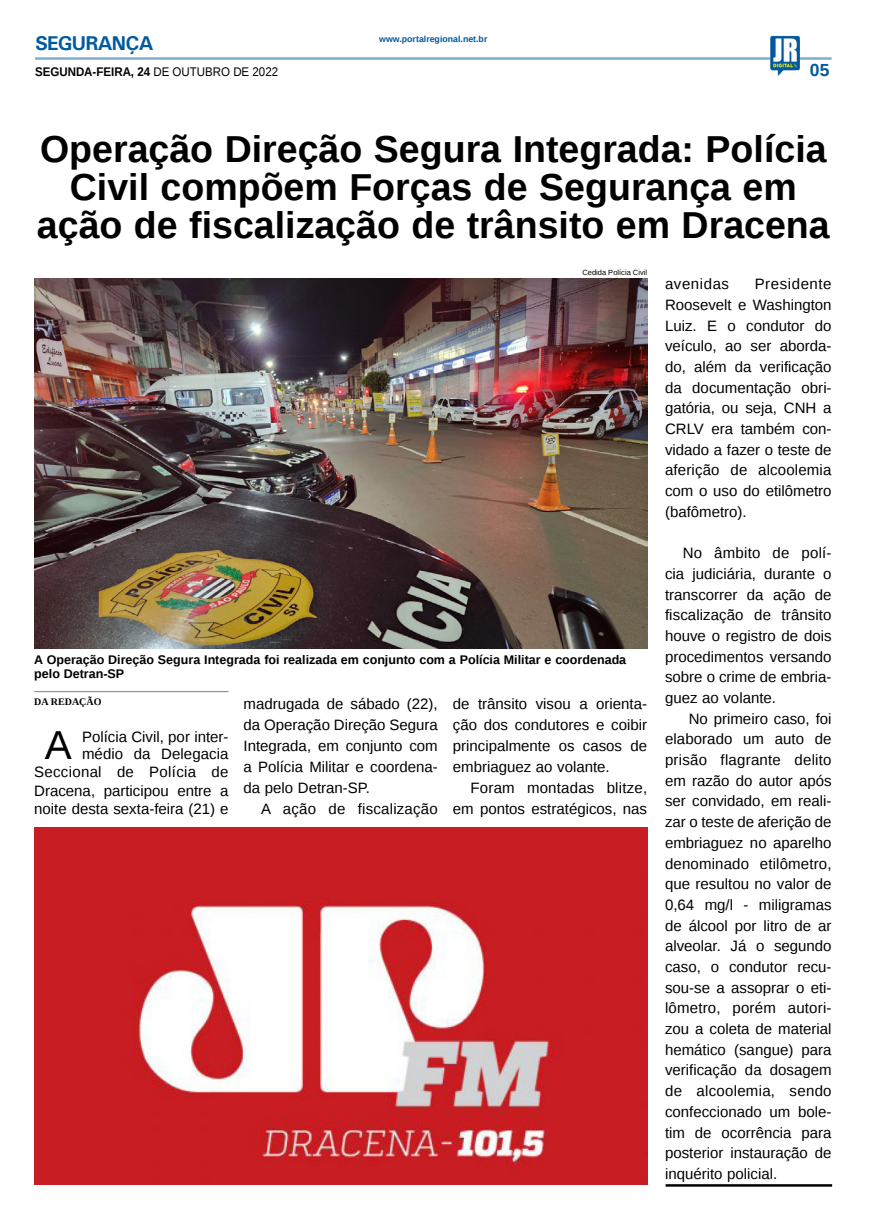
<style>
.page{position:relative;width:869px;height:1223px;background:#fff}
.page>*{position:absolute;margin:0;border:0;box-sizing:border-box;transform-origin:0 0}
.MATÉRIA{font:40.38px "Liberation Sans";color:#000}
.TÍTULO{font:700 37.5px/37.5px "Liberation Sans";color:#000;text-align:center}
.TITULO_PG{font:700 20px "Univers";letter-spacing:-.04em;color:#005a9e}
.TÍTULO-2{font:700 17.5px "Liberation Sans";color:#005a9e}
.MATÉRIA-2{font:15px/20.6px "Liberation Sans";color:#000;text-align:justify}
.MATÉRIA-3{font:15px "Liberation Sans";letter-spacing:.04em;color:#000}
.LEGENDA{font:700 12.5px/13.8px "Liberation Sans";color:#000}
.DATA_PG{font:700 12.5px "Liberation Sans";color:#000;scale:.92 1}
.CRÉDITO_NOME{font:700 10px "Liberation Serif";color:#000}
.DATA_PG-2{font:700 8.75px "Liberation Sans";color:#005a9e}
.CRÉDITO_FOTO{font:7.5px "Liberation Sans";color:#000}
.s1{font-weight:400}
</style>
<div class="page">
<hr style="left:35px;top:57px;width:796px;height:3px;background:#005a9e">
<img style="left:769px;top:36px;width:30px;height:40px">
<img style="left:34px;top:827px;width:612px;height:357px">
<hr style="left:665px;top:1184px;width:166px;height:2px;background:#000">
<img style="left:34px;top:278px;width:612px;height:370px">
<hr style="left:34px;top:691px;width:194px;height:1px;background:#939598">
<p class="TITULO_PG" style="left:35px;top:31px;width:120px">SEGURANÇA</p>
<p class="DATA_PG" style="left:35px;top:63px;width:265px">SEGUNDA-FEIRA, 24 <span class="s1">DE OUTUBRO DE 2022</span></p>
<p class="DATA_PG-2" style="left:379px;top:33px;width:110px">www.portalregional.net.br</p>
<p class="TÍTULO-2" style="left:809px;top:58px;width:21px">05</p>
<p class="TÍTULO" style="left:37px;top:130px;width:794px">Operação Direção Segura Integrada: Polícia<br>Civil compõem Forças de Segurança em ação de fiscalização de trânsito em Dracena</p>
<p class="CRÉDITO_FOTO" style="left:582px;top:268px;width:66px">Cedida Polícia Civil</p>
<p class="LEGENDA" style="left:34px;top:652px;width:593px">A Operação Direção Segura Integrada foi realizada em conjunto com a Polícia Militar e coordenada pelo Detran-SP</p>
<p class="CRÉDITO_NOME" style="left:34px;top:695px;width:69px">DA REDAÇÃO</p>
<p class="MATÉRIA" style="left:45px;top:722px;width:28px">A</p>
<p class="MATÉRIA-2" style="left:34px;top:728px;width:196px;line-height:18px;text-align:right">Polícia Civil, por inter-<br>médio da Delegacia<br>Seccional de Polícia de<br>Dracena, participou entre a noite desta sexta-feira (21) e</p>
<p class="MATÉRIA-2" style="left:243px;top:694px;width:196px">madrugada de sábado (22), da Operação Direção Segura Integrada, em conjunto com a Polícia Militar e coordena&shy;da pelo Detran-SP.</p>
<p class="MATÉRIA-2" style="left:261px;top:799px;width:178px">A ação de fiscalização</p>
<p class="MATÉRIA-2" style="left:452px;top:694px;width:196px">de trânsito visou a orienta&shy;ção dos condutores e coibir principalmente os casos de embriaguez ao volante.</p>
<p class="MATÉRIA-2" style="left:452px;top:778px;width:196px;text-align:right">Foram montadas blitze, em pontos estratégicos, nas</p>
<p class="MATÉRIA-2" style="left:664px;top:274px;width:168px;text-indent:90px">Presidente Roosevelt e Washington Luiz. E o condutor do veículo, ao ser aborda&shy;do, além da verificação da documentação obri&shy;gatória, ou seja, CNH a CRLV era também con&shy;vidado a fazer o teste de aferição de alcoolemia com o uso do etilômetro (bafômetro).</p>
<p class="MATÉRIA-2" style="left:664px;top:543px;width:168px;text-indent:18px">No âmbito de polí&shy;cia judiciária, durante o transcorrer da ação de fiscalização de trânsito houve o registro de dois procedimentos versando sobre o crime de embria&shy;guez ao volante.</p>
<p class="MATÉRIA-2" style="left:664px;top:709px;width:168px;text-indent:24px">No primeiro caso, foi elaborado um auto de prisão flagrante delito em razão do autor após ser convidado, em reali&shy;zar o teste de aferição de embriaguez no aparelho denominado etilômetro, que resultou no valor de 0,64 mg/l - miligramas de álcool por litro de ar alveolar. Já o segundo caso, o condutor recu&shy;sou-se a assoprar o eti&shy;lômetro, porém autori&shy;zou a coleta de material hemático (sangue) para verificação da dosagem de alcoolemia, sendo confeccionado um bole&shy;tim de ocorrência para posterior instauração de inquérito policial.</p>
<p class="MATÉRIA-3" style="left:664px;top:275px;width:66px">avenidas</p>
</div>
